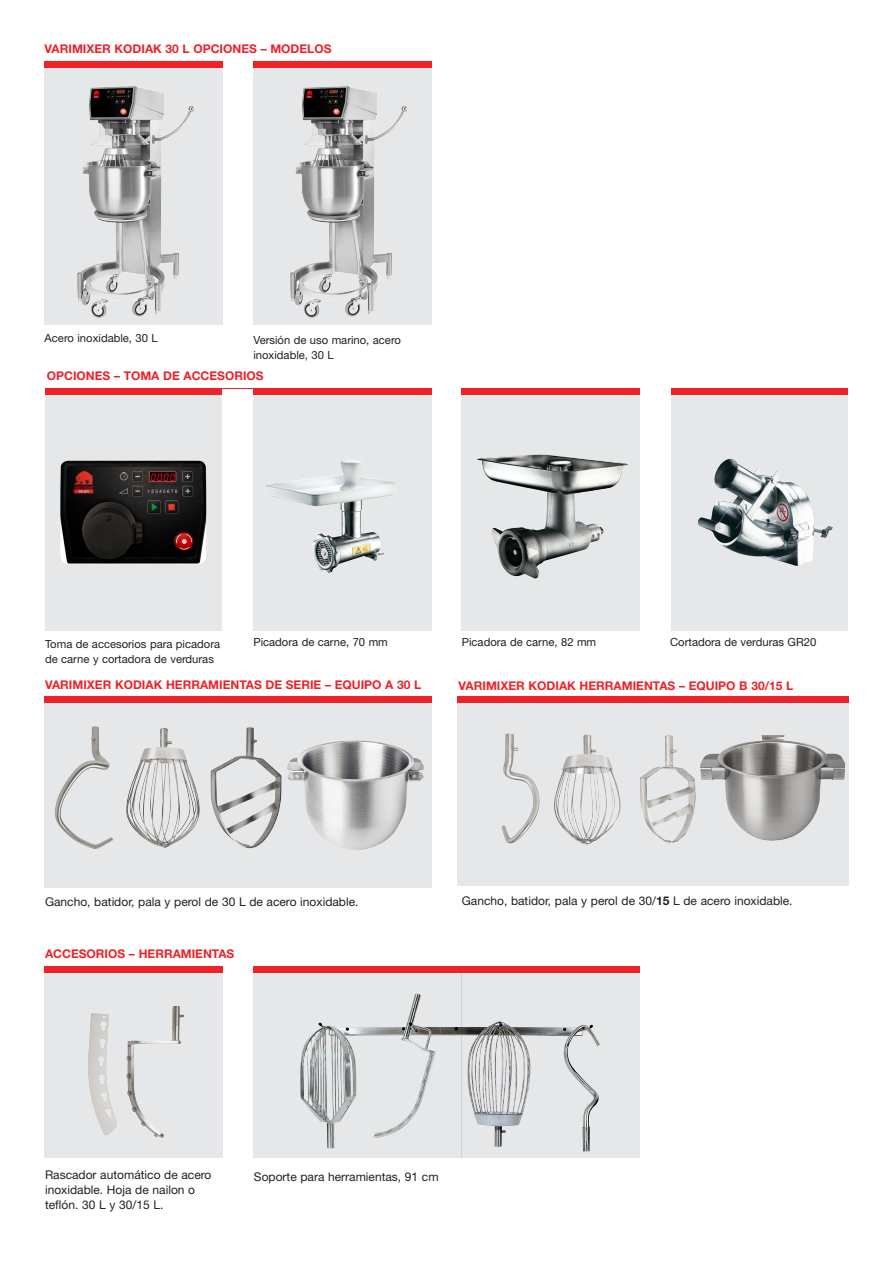
<style>
.page{position:relative;width:893px;height:1263px;background:#fff}
.page>*{position:absolute;margin:0;border:0;box-sizing:border-box;transform-origin:0 0}
.t1{font:12px/15px "Helvetica Neue LT Std";color:#231f20}
.t2{font:700 12px "Helvetica Neue LT Std";color:#ee2228}
.t3{font:11.25px/15px "Helvetica Neue LT Std";color:#231f20}
.s1{font-weight:700}
</style>
<div class="page">
<div style="left:461px;top:389px;width:387px;height:242px;background:#e6e7e9"></div>
<div style="left:45px;top:389px;width:387px;height:242px;background:#e6e7e9"></div>
<div style="left:253px;top:62px;width:179px;height:263px;background:#e6e7e9"></div>
<div style="left:45px;top:62px;width:178px;height:263px;background:#e6e7e9"></div>
<div style="left:45px;top:966px;width:178px;height:191px;background:#e6e7e9"></div>
<div style="left:253px;top:966px;width:179px;height:191px;background:#e6e7e9"></div>
<div style="left:461px;top:966px;width:179px;height:191px;background:#e6e7e9"></div>
<div style="left:253px;top:696px;width:179px;height:191px;background:#e6e7e9"></div>
<div style="left:45px;top:696px;width:178px;height:191px;background:#e6e7e9"></div>
<div style="left:253px;top:62px;width:179px;height:6px;background:#ee2228"></div>
<div style="left:45px;top:62px;width:178px;height:6px;background:#ee2228"></div>
<div style="left:461px;top:389px;width:387px;height:6px;background:#ee2228"></div>
<div style="left:45px;top:389px;width:387px;height:6px;background:#ee2228"></div>
<div style="left:45px;top:696px;width:178px;height:6px;background:#ee2228"></div>
<div style="left:253px;top:696px;width:179px;height:6px;background:#ee2228"></div>
<div style="left:253px;top:966px;width:179px;height:6px;background:#ee2228"></div>
<div style="left:461px;top:966px;width:179px;height:6px;background:#ee2228"></div>
<div style="left:45px;top:966px;width:178px;height:6px;background:#ee2228"></div>
<img style="left:60px;top:460px;width:146px;height:104px">
<div style="left:223px;top:389px;width:30px;height:246px;background:#fff"></div>
<div style="left:641px;top:387px;width:30px;height:247px;background:#fff"></div>
<img style="left:698px;top:459px;width:135px;height:107px">
<img style="left:266px;top:460px;width:130px;height:113px">
<img style="left:477px;top:455px;width:151px;height:124px">
<div style="left:432px;top:966px;width:29px;height:191px;background:#e6e7e9"></div>
<div style="left:378px;top:966px;width:179px;height:6px;background:#ee2228"></div>
<img style="left:132px;top:728px;width:68px;height:120px">
<img style="left:210px;top:728px;width:61px;height:120px">
<img style="left:271px;top:740px;width:153px;height:110px">
<div style="left:458px;top:699px;width:391px;height:187px;background:#e6e7e9"></div>
<div style="left:458px;top:696px;width:391px;height:6px;background:#ee2228"></div>
<img style="left:640px;top:735px;width:52px;height:108px">
<img style="left:692px;top:735px;width:154px;height:106px">
<img style="left:554px;top:734px;width:67px;height:111px">
<img style="left:501px;top:733px;width:39px;height:111px">
<img style="left:55px;top:726px;width:77px;height:123px">
<img style="left:88px;top:1006px;width:97px;height:132px">
<img style="left:300px;top:994px;width:300px;height:157px">
<svg style="left:223px;top:702px;width:30px;height:185px;background:#d8d7d9"></svg>
<div style="left:169px;top:696px;width:179px;height:6px;background:#ee2228"></div>
<img style="left:77px;top:86px;width:117px;height:232px">
<img style="left:290px;top:86px;width:117px;height:232px">
<p class="t2" style="left:45px;top:42px;width:288px">VARIMIXER KODIAK 30 L OPCIONES – MODELOS</p>
<p class="t3" style="left:45px;top:330px;width:115px">Acero inoxidable, 30 L</p>
<p class="t3" style="left:253px;top:332px;width:149px">Versión de uso marino, acero inoxidable, 30 L</p>
<p class="t2" style="left:47px;top:368px;width:218px">OPCIONES – TOMA DE ACCESORIOS</p>
<p class="t3" style="left:45px;top:636px;width:177px">Toma de accesorios para picadora de carne y cortadora de verduras</p>
<p class="t3" style="left:253px;top:634px;width:136px">Picadora de carne, 70 mm</p>
<p class="t3" style="left:462px;top:634px;width:136px">Picadora de carne, 82 mm</p>
<p class="t3" style="left:670px;top:634px;width:148px">Cortadora de verduras GR20</p>
<p class="t2" style="left:45px;top:677px;width:378px">VARIMIXER KODIAK HERRAMIENTAS DE SERIE – EQUIPO A 30 L</p>
<p class="t2" style="left:459px;top:678px;width:336px">VARIMIXER KODIAK HERRAMIENTAS – EQUIPO B 30/15 L</p>
<p class="t1" style="left:45px;top:894px;width:315px">Gancho, batidor, pala y perol de 30 L de acero inoxidable.</p>
<p class="t2" style="left:45px;top:946px;width:191px">ACCESORIOS – HERRAMIENTAS</p>
<p class="t1" style="left:462px;top:893px;width:332px">Gancho, batidor, pala y perol de 30/<span class="s1">15</span> L de acero inoxidable.</p>
<p class="t1" style="left:45px;top:1167px;width:168px">Rascador automático de acero</p>
<p class="t1" style="left:254px;top:1169px;width:186px">Soporte para herramientas, 91 cm</p>
<p class="t1" style="left:45px;top:1182px;width:152px">inoxidable. Hoja de nailon o teflón. 30 L y 30/15 L.</p>
</div>
